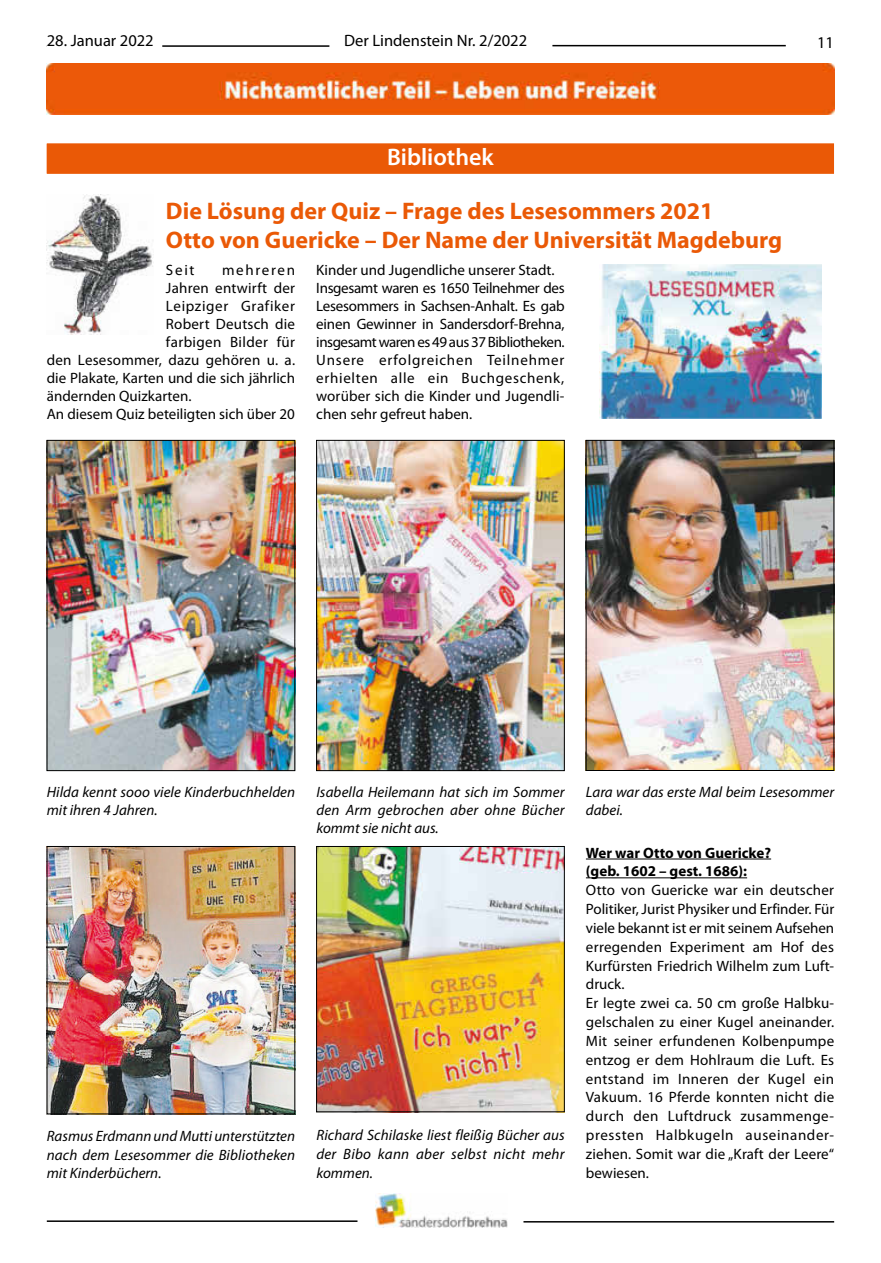
<style>
.page{position:relative;width:881px;height:1263px;background:#fff}
.page>*{position:absolute;margin:0;border:0;box-sizing:border-box;transform-origin:0 0}
.t1{font:700 24px/28.8px "Myriad Pro";color:#ea5906}
.t2{font:600 24px "Myriad Pro";color:#fff}
.t3{font:16.5px "Myriad Pro";color:#000}
.t4{font:15px/18.9px "Myriad Pro";letter-spacing:.01em;color:#000}
.t5{font:italic 15px/18px "Myriad Pro";letter-spacing:.005em;color:#000;text-align:justify}
.t6{font:700 15px/18.9px "Myriad Pro";color:#000}
.t7{font:15px "Myriad Pro";letter-spacing:.045em;color:#000}
.t8{font:15px "Myriad Pro";letter-spacing:.11em;color:#000}
</style>
<div class="page">
<hr style="left:47px;top:45px;width:282px;height:2px;background:#000">
<div style="left:47px;top:33px;width:115px;height:15px;background:#fff"></div>
<hr style="left:552px;top:45px;width:233px;height:1px;background:#000">
<hr style="left:47px;top:1220px;width:310px;height:2px;background:#000">
<hr style="left:523px;top:1221px;width:310px;height:1px;background:#000">
<img style="left:375px;top:1193px;width:132px;height:35px">
<div style="left:47px;top:143px;width:786px;height:30px;background:#f1915b"></div>
<div style="left:47px;top:144px;width:786px;height:30px;background:#ea5906"></div>
<img style="left:47px;top:64px;width:786px;height:51px">
<img style="left:599px;top:265px;width:221px;height:154px">
<img style="left:47px;top:195px;width:106px;height:140px">
<img style="left:49px;top:442px;width:244px;height:327px">
<div style="left:47px;top:440px;width:248px;height:331px;border:1px solid #000"></div>
<img style="left:318px;top:442px;width:244px;height:327px">
<div style="left:316px;top:440px;width:248px;height:331px;border:1px solid #000"></div>
<img style="left:587px;top:442px;width:244px;height:327px">
<div style="left:585px;top:440px;width:248px;height:331px;border:1px solid #000"></div>
<img style="left:49px;top:848px;width:244px;height:264px">
<div style="left:47px;top:846px;width:248px;height:268px;border:1px solid #000"></div>
<img style="left:318px;top:848px;width:244px;height:262px">
<div style="left:316px;top:846px;width:248px;height:266px;border:1px solid #000"></div>
<hr style="left:585px;top:859px;width:185px;height:1px;background:#000">
<hr style="left:585px;top:877px;width:161px;height:1px;background:#000">
<p class="t3" style="left:47px;top:30px;width:108px">28. Januar 2022</p>
<p class="t3" style="left:344px;top:31px;width:184px">Der Lindenstein Nr. 2/2022</p>
<p class="t3" style="left:816px;top:32px;width:18px">11</p>
<h1 class="t2" style="left:387px;top:142px;width:108px">Bibliothek</h1>
<h1 class="t1" style="left:166px;top:196px;width:617px">Die Lösung der Quiz – Frage des Lesesommers 2021<br>Otto von Guericke – Der Name der Universität Magdeburg</h1>
<p class="t4" style="left:166px;top:260px;width:30px">Seit</p>
<p class="t8" style="left:222px;top:260px;width:74px">mehreren</p>
<p class="t4" style="left:166px;top:278px;width:130px">Jahren entwirft der</p>
<p class="t7" style="left:166px;top:296px;width:130px">Leipziger Grafiker</p>
<p class="t4" style="left:166px;top:314px;width:130px">Robert Deutsch die</p>
<p class="t4" style="left:166px;top:332px;width:130px">farbigen Bilder für</p>
<p class="t4" style="left:47px;top:350px;width:250px">den Lesesommer, dazu gehören u. a.</p>
<p class="t4" style="left:47px;top:368px;width:249px">die Plakate, Karten und die sich jährlich</p>
<p class="t4" style="left:47px;top:386px;width:146px">ändernden Quizkarten.</p>
<p class="t4" style="left:47px;top:404px;width:249px">An diesem Quiz beteiligten sich über 20</p>
<p class="t4" style="left:316px;top:260px;width:250px;line-height:18px">Kinder und Jugendliche unserer Stadt.<br>Insgesamt waren es 1650 Teilnehmer des Lesesommers in Sachsen-Anhalt. Es gab einen Gewinner in Sandersdorf-Brehna, insgesamt waren es 49 aus 37 Bibliotheken.<br>Unsere erfolgreichen Teilnehmer erhielten alle ein Buchgeschenk, worüber sich die Kinder und Jugendli&shy;chen sehr gefreut haben.</p>
<p class="t5" style="left:47px;top:783px;width:250px">Hilda kennt sooo viele Kinderbuchhelden mit ihren 4 Jahren.</p>
<p class="t5" style="left:316px;top:783px;width:250px">Isabella Heilemann hat sich im Sommer den Arm gebrochen aber ohne Bücher kommt sie nicht aus.</p>
<p class="t5" style="left:585px;top:783px;width:250px">Lara war das erste Mal beim Lesesommer dabei.</p>
<p class="t5" style="left:47px;top:1126px;width:250px;line-height:18.5px">Rasmus Erdmann und Mutti unterstützten nach dem Lesesommer die Bibliotheken mit Kinderbüchern.</p>
<p class="t5" style="left:316px;top:1125px;width:250px;line-height:19.2px">Richard Schilaske liest fleißig Bücher aus der Bibo kann aber selbst nicht mehr kommen.</p>
<p class="t6" style="left:585px;top:842px;width:187px">Wer war Otto von Guericke? (geb. 1602 – gest. 1686):</p>
<p class="t4" style="left:585px;top:880px;width:250px">Otto von Guericke war ein deutscher Politiker, Jurist Physiker und Erfinder. Für viele bekannt ist er mit seinem Aufsehen erregenden Experiment am Hof des Kurfürsten Friedrich Wilhelm zum Luft&shy;druck.<br>Er legte zwei ca. 50 cm große Halbku&shy;gelschalen zu einer Kugel aneinander.<br>Mit seiner erfundenen Kolbenpumpe entzog er dem Hohlraum die Luft. Es entstand im Inneren der Kugel ein Vakuum. 16 Pferde konnten nicht die durch den Luftdruck zusammenge&shy;pressten Halbkugeln auseinander&shy;ziehen. Somit war die „Kraft der Leere“ bewiesen.</p>
</div>
